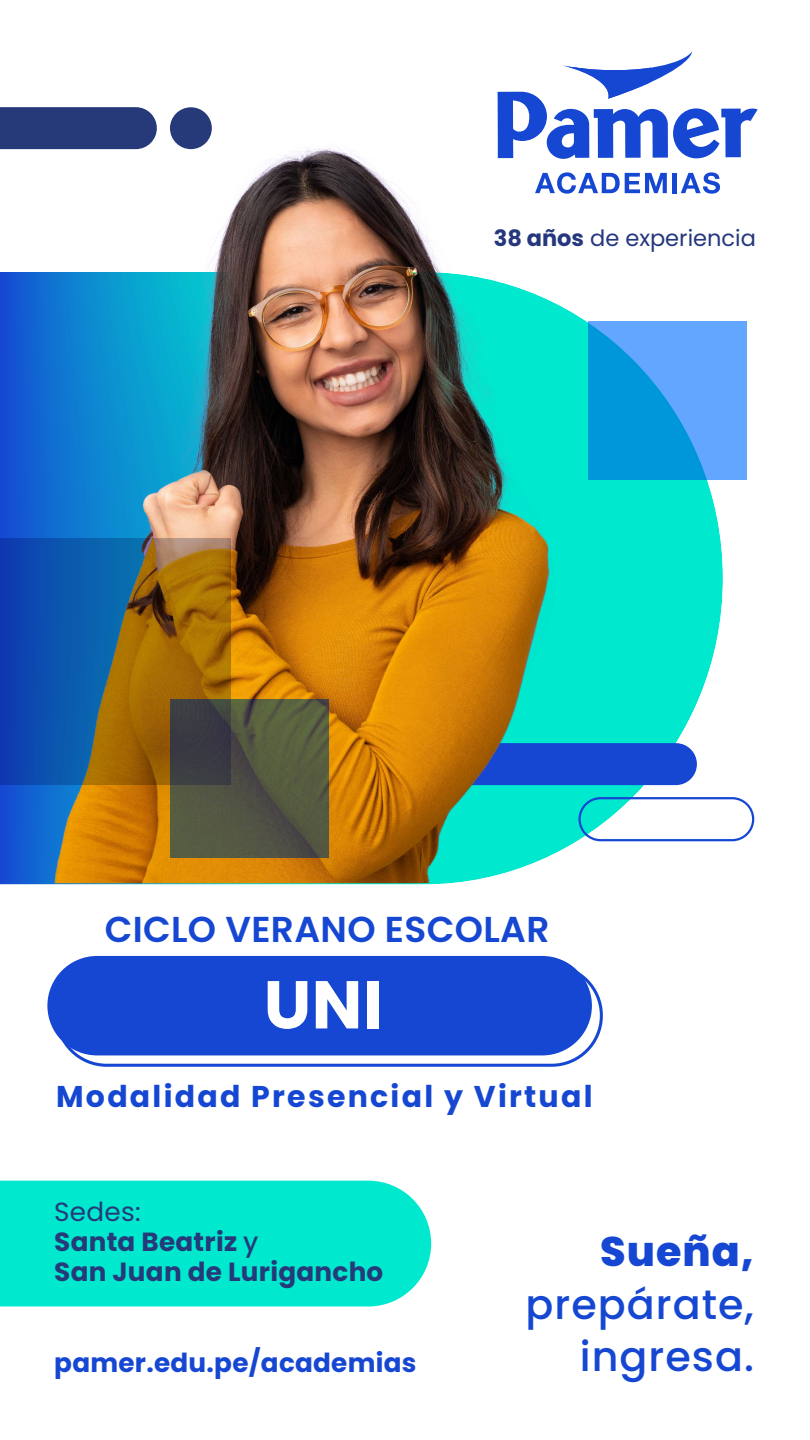
<style>
.page{position:relative;width:810px;height:1440px;background:#fff}
.page>*{position:absolute;margin:0;border:0;box-sizing:border-box;transform-origin:0 0}
.t1{font:700 67.5px "Poppins";color:#fff}
.t2{font:500 41.25px "Poppins";letter-spacing:.025em;color:#1547d2}
.t3{font:800 41.25px "Poppins";letter-spacing:.025em;color:#1547d2}
.t4{font:600 36px "Poppins";letter-spacing:.01em;color:#1547d2}
.t5{font:700 30px "Poppins";letter-spacing:.075em;color:#1547d2}
.t6{font:700 26.25px/30px "Poppins";letter-spacing:.01em;color:#263a7a}
.t7{font:700 26.25px "Poppins";letter-spacing:.01em;color:#1547d2}
.t8{font:22.5px "Poppins";color:#25377d}
.s1{font-weight:700}
.s2{font-weight:400}
.s3{font-weight:500}
</style>
<div class="page">
<svg style="left:563px;top:51px;width:195px;height:108px"></svg>
<svg style="left:616px;top:172px;width:51px;height:22px"></svg>
<hr style="left:673px;top:173px;width:4px;height:20px;background:#1547d2">
<svg style="left:681px;top:172px;width:39px;height:22px"></svg>
<svg style="left:616px;top:321px;width:107px;height:521px;fill:#00e8ce"></svg>
<div style="left:55px;top:964px;width:548px;height:103px;border:3px solid #1547d2;border-radius:50px"></div>
<div style="left:47px;top:956px;width:545px;height:99px;background:#1547d2;border-radius:50px"></div>
<div style="left:422px;top:743px;width:275px;height:42px;background:#1547d2;border-radius:21px"></div>
<div style="left:0;top:1181px;width:431px;height:125px;background:#00e8ce"></div>
<img style="left:0;top:85px;width:616px;height:799px">
<div style="left:578px;top:797px;width:176px;height:44px;border:2px solid #1547d2;border-radius:21px"></div>
<svg style="left:0;top:538px;width:230px;height:247px;background:#4f5d64"></svg>
<svg style="left:171px;top:700px;width:158px;height:158px;background:#4e5141"></svg>
<svg style="left:589px;top:322px;width:158px;height:158px;background:#359fee"></svg>
<p class="t8" style="left:494px;top:225px;width:264px"><span class="s1">38 años</span> de experiencia</p>
<h3 class="t4" style="left:105px;top:908px;width:446px">CICLO VERANO ESCOLAR</h3>
<h1 class="t1" style="left:264px;top:964px;width:120px">UNI</h1>
<p class="t5" style="left:56px;top:1079px;width:538px">Modalidad Presencial y Virtual</p>
<p class="t6" style="left:54px;top:1197px;width:331px"><span class="s2">Sedes:<br></span>Santa Beatriz <span class="s3">y<br></span>San Juan de Lurigancho</p>
<h2 class="t3" style="left:600px;top:1234px;width:155px">Sueña,</h2>
<h2 class="t2" style="left:526px;top:1286px;width:230px">prepárate,</h2>
<p class="t7" style="left:54px;top:1347px;width:364px">pamer.edu.pe/academias</p>
<h2 class="t2" style="left:580px;top:1338px;width:176px">ingresa.</h2>
</div>
